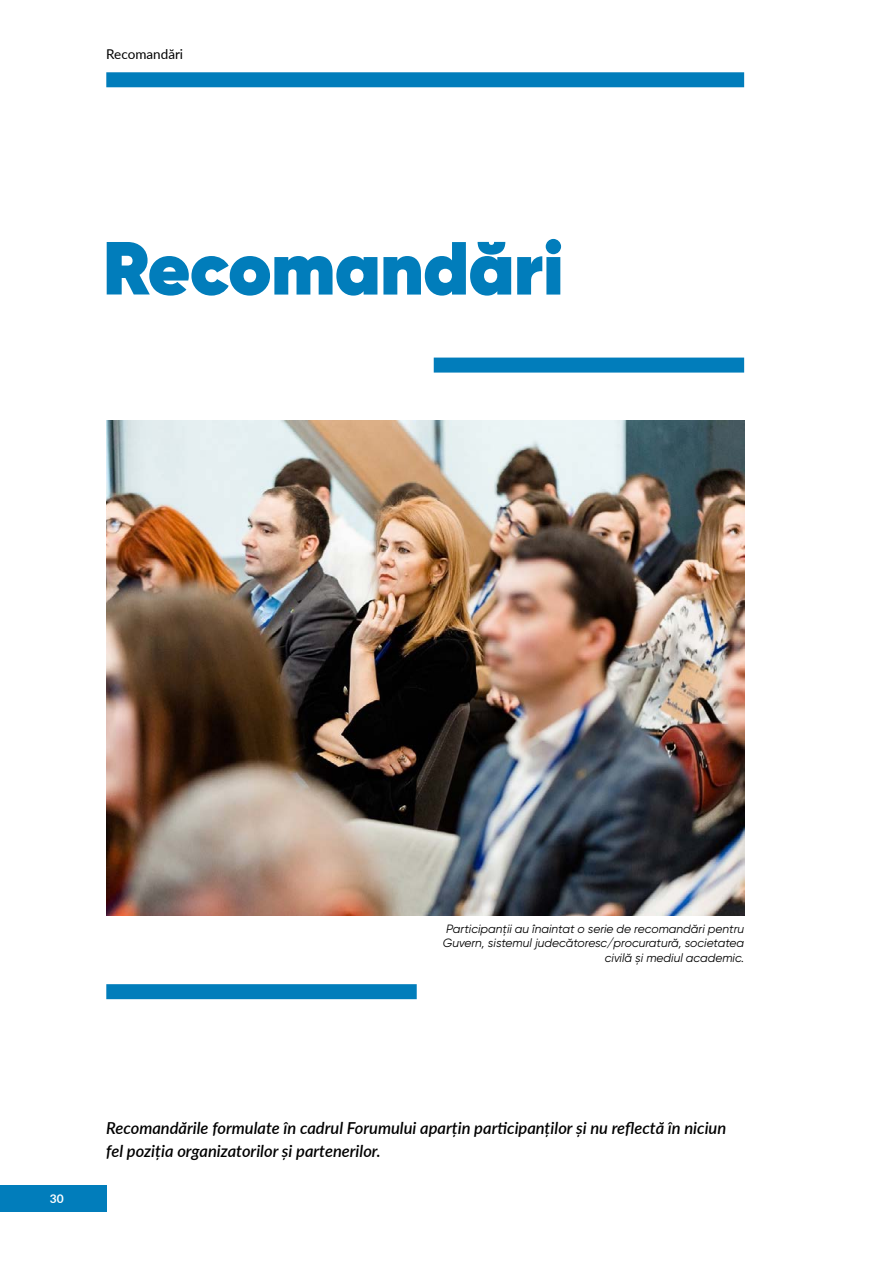
<style>
.page{position:relative;width:893px;height:1263px;background:#fff}
.page>*{position:absolute;margin:0;border:0;box-sizing:border-box;transform-origin:0 0}
.t1{font:800 75px "Gilroy";color:#017dbb}
.t2{font:italic 600 16.5px/22.5px "Lato";color:#000}
.t3{font:13.5px "Lato";color:#000}
.t4{font:italic 12px/14.4px "Gilroy";color:#000;text-align:right}
.t5{font:700 12px "Lato";color:#fff}
</style>
<div class="page">
<div style="left:106px;top:72px;width:638px;height:15px;background:#017dbb"></div>
<div style="left:0;top:1185px;width:106px;height:27px;background:#017dbb"></div>
<div style="left:434px;top:358px;width:310px;height:15px;background:#017dbb"></div>
<img style="left:106px;top:421px;width:638px;height:494px">
<div style="left:106px;top:984px;width:311px;height:15px;background:#017dbb"></div>
<p class="t3" style="left:106px;top:44px;width:78px">Recomandări</p>
<h1 class="t1" style="left:103px;top:220px;width:462px">Recomandări</h1>
<p class="t4" style="left:443px;top:921px;width:303px">Participanții au înaintat o serie de recomandări pentru<br>Guvern, sistemul judecătoresc/procuratură, societatea civilă și mediul academic.</p>
<p class="t5" style="left:50px;top:1190px;width:15px">30</p>
<h2 class="t2" style="left:106px;top:1116px;width:621px">Recomandările formulate în cadrul Forumului aparțin participanților și nu reflectă în niciun fel poziția organizatorilor și partenerilor.</h2>
</div>
